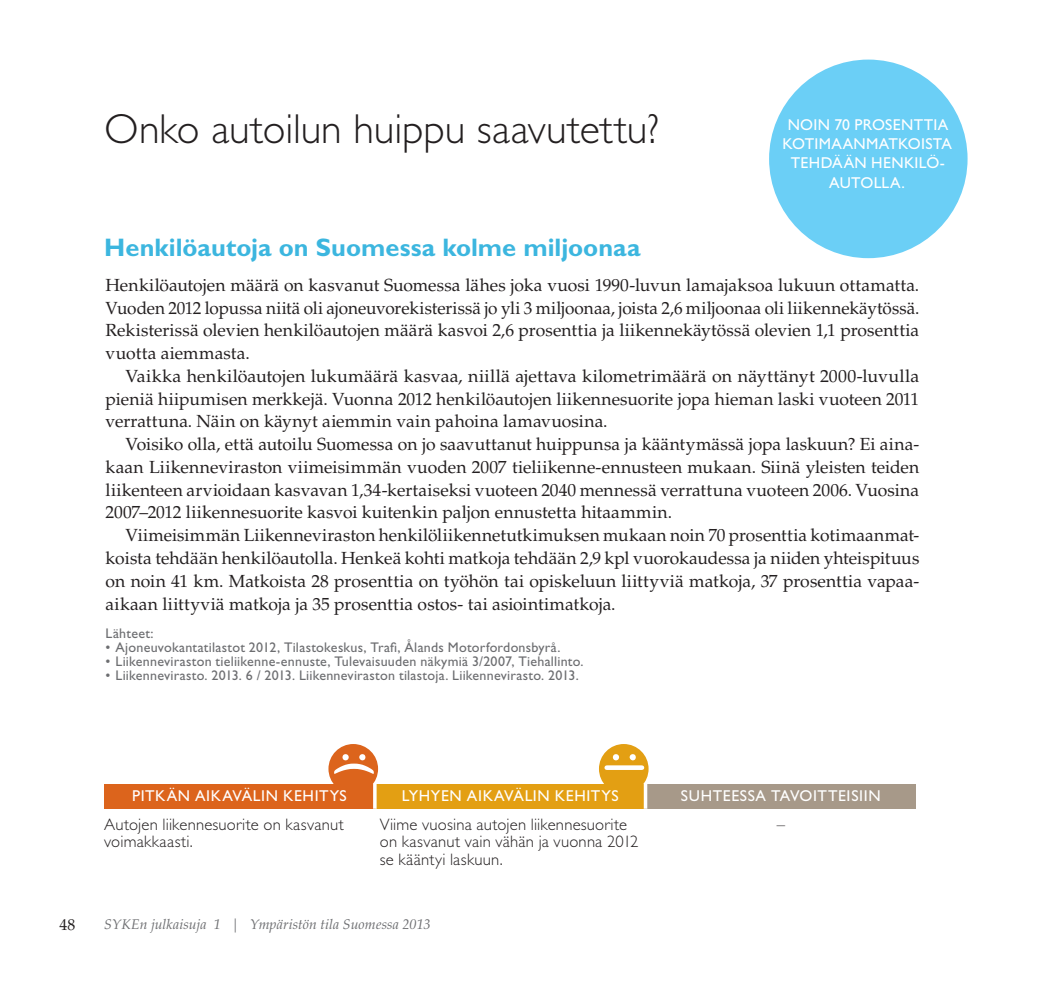
<style>
.page{position:relative;width:1042px;height:993px;background:#fff}
.page>*{position:absolute;margin:0;border:0;box-sizing:border-box;transform-origin:0 0}
._1__otsikko_MUSTA{font:300 42px "Gill Sans Std";letter-spacing:-.005em;color:#231f20}
._2__otsikkotaso_VÄRI{font:700 25.38px "Gill Sans Std";color:#3cb6df}
.Leipä_sis{font:17.5px/22.8px "Palatino LT Std";letter-spacing:.01em;color:#231f20;text-align:justify}
.Leipä_1__kpl{font:17.5px/22.8px "Palatino LT Std";letter-spacing:.005em;color:#231f20;text-align:justify}
.Kehitys-boxit{font:300 16.62px/17.5px "Gill Sans Std";letter-spacing:.01em;color:#231f20}
.Ingressi_VÄRI{font:15.75px "Gill Sans Std";letter-spacing:.04em;color:#fff}
.ÄLÄYS-teksti{font:15.75px/19.2px "Gill Sans Std";letter-spacing:.02em;color:#fff;text-align:center}
.t1{font:15.75px "Palatino LT Std";color:#231f20}
.Lähteet_otsikko{font:14px "Gill Sans Std";letter-spacing:.015em;color:#6c6d70}
.t2{font:italic 14px "Palatino LT Std";letter-spacing:.005em;color:#6c6d70}
</style>
<div class="page">
<div style="left:328px;top:743px;width:50px;height:50px;background:#dc641c;border-radius:50%"></div>
<svg style="left:334px;top:753px;width:40px;height:20px"></svg>
<div style="left:599px;top:743px;width:49px;height:50px;background:#e39f13;border-radius:50%"></div>
<svg style="left:604px;top:753px;width:40px;height:16px"></svg>
<div style="left:104px;top:783px;width:271px;height:25px;background:#dc641c"></div>
<div style="left:375px;top:783px;width:270px;height:25px;background:#e39f13"></div>
<div style="left:645px;top:783px;width:271px;height:25px;background:#a79989"></div>
<svg style="left:373px;top:783px;width:4px;height:25px"></svg>
<hr style="left:644px;top:783px;width:3px;height:25px;background:#fff">
<div style="left:769px;top:60px;width:198px;height:198px;background:#6bcff6;border-radius:50%"></div>
<p class="_1__otsikko_MUSTA" style="left:104px;top:105px;width:556px">Onko autoilun huippu saavutettu?</p>
<p class="_2__otsikkotaso_VÄRI" style="left:104px;top:232px;width:538px">Henkilöautoja on Suomessa kolme miljoonaa</p>
<p class="ÄLÄYS-teksti" style="left:782px;top:115px;width:171px">NOIN 70 PROSENTTIA<br>KOTIMAANMATKOISTA<br>TEHDÄÄN HENKILÖ-<br>AUTOLLA.</p>
<p class="Leipä_1__kpl" style="left:106px;top:273px;width:815px">Henkilöautojen määrä on kasvanut Suomessa lähes joka vuosi 1990-luvun lamajaksoa lukuun ottamatta.<br>Vuoden 2012 lopussa niitä oli ajoneuvorekisterissä jo yli 3 miljoonaa, joista 2,6 miljoonaa oli liikennekäytössä.<br>Rekisterissä olevien henkilöautojen määrä kasvoi 2,6 prosenttia ja liikennekäytössä olevien 1,1 prosenttia vuotta aiemmasta.</p>
<p class="Leipä_sis" style="left:106px;top:364px;width:815px;text-indent:20px">Vaikka henkilöautojen lukumäärä kasvaa, niillä ajettava kilometrimäärä on näyttänyt 2000-luvulla pieniä hiipumisen merkkejä. Vuonna 2012 henkilöautojen liikennesuorite jopa hieman laski vuoteen 2011 verrattuna. Näin on käynyt aiemmin vain pahoina lamavuosina.</p>
<p class="Leipä_sis" style="left:106px;top:433px;width:815px;text-indent:20px">Voisiko olla, että autoilu Suomessa on jo saavuttanut huippunsa ja kääntymässä jopa laskuun? Ei aina&shy;kaan Liikenneviraston viimeisimmän vuoden 2007 tieliikenne-ennusteen mukaan. Siinä yleisten teiden liikenteen arvioidaan kasvavan 1,34-kertaiseksi vuoteen 2040 mennessä verrattuna vuoteen 2006. Vuosina 2007–2012 liikennesuorite kasvoi kuitenkin paljon ennustetta hitaammin.</p>
<p class="Leipä_sis" style="left:106px;top:524px;width:815px;text-indent:20px">Viimeisimmän Liikenneviraston henkilöliikennetutkimuksen mukaan noin 70 prosenttia kotimaanmat&shy;koista tehdään henkilöautolla. Henkeä kohti matkoja tehdään 2,9 kpl vuorokaudessa ja niiden yhteispituus on noin 41 km. Matkoista 28 prosenttia on työhön tai opiskeluun liittyviä matkoja, 37 prosenttia vapaa&shy;aikaan liittyviä matkoja ja 35 prosenttia ostos- tai asiointimatkoja.</p>
<p class="Lähteet_otsikko" style="left:106px;top:625px;width:49px">Lähteet:</p>
<p class="Lähteet_otsikko" style="left:106px;top:639px;width:456px">• Ajoneuvokantatilastot 2012, Tilastokeskus, Trafi, Ålands Motorfordonsbyrå.</p>
<p class="Lähteet_otsikko" style="left:106px;top:653px;width:479px">• Liikenneviraston tieliikenne-ennuste, Tulevaisuuden näkymiä 3/2007, Tiehallinto.</p>
<p class="Lähteet_otsikko" style="left:106px;top:667px;width:474px">• Liikennevirasto. 2013. 6 / 2013. Liikenneviraston tilastoja. Liikennevirasto. 2013.</p>
<p class="Ingressi_VÄRI" style="left:132px;top:786px;width:216px">PITKÄN AIKAVÄLIN KEHITYS</p>
<p class="Ingressi_VÄRI" style="left:402px;top:786px;width:218px">LYHYEN AIKAVÄLIN KEHITYS</p>
<p class="Ingressi_VÄRI" style="left:681px;top:786px;width:201px">SUHTEESSA TAVOITTEISIIN</p>
<p class="Kehitys-boxit" style="left:104px;top:815px;width:241px">Autojen liikennesuorite on kasvanut voimakkaasti.</p>
<p class="Kehitys-boxit" style="left:380px;top:815px;width:260px">Viime vuosina autojen liikennesuorite on kasvanut vain vähän ja vuonna 2012 se kääntyi laskuun.</p>
<p class="Kehitys-boxit" style="left:777px;top:815px;width:10px">–</p>
<p class="t1" style="left:60px;top:915px;width:17px">48</p>
<p class="t2" style="left:104px;top:915px;width:328px">SYKEn julkaisuja 1 | Ympäristön tila Suomessa 2013</p>
</div>
